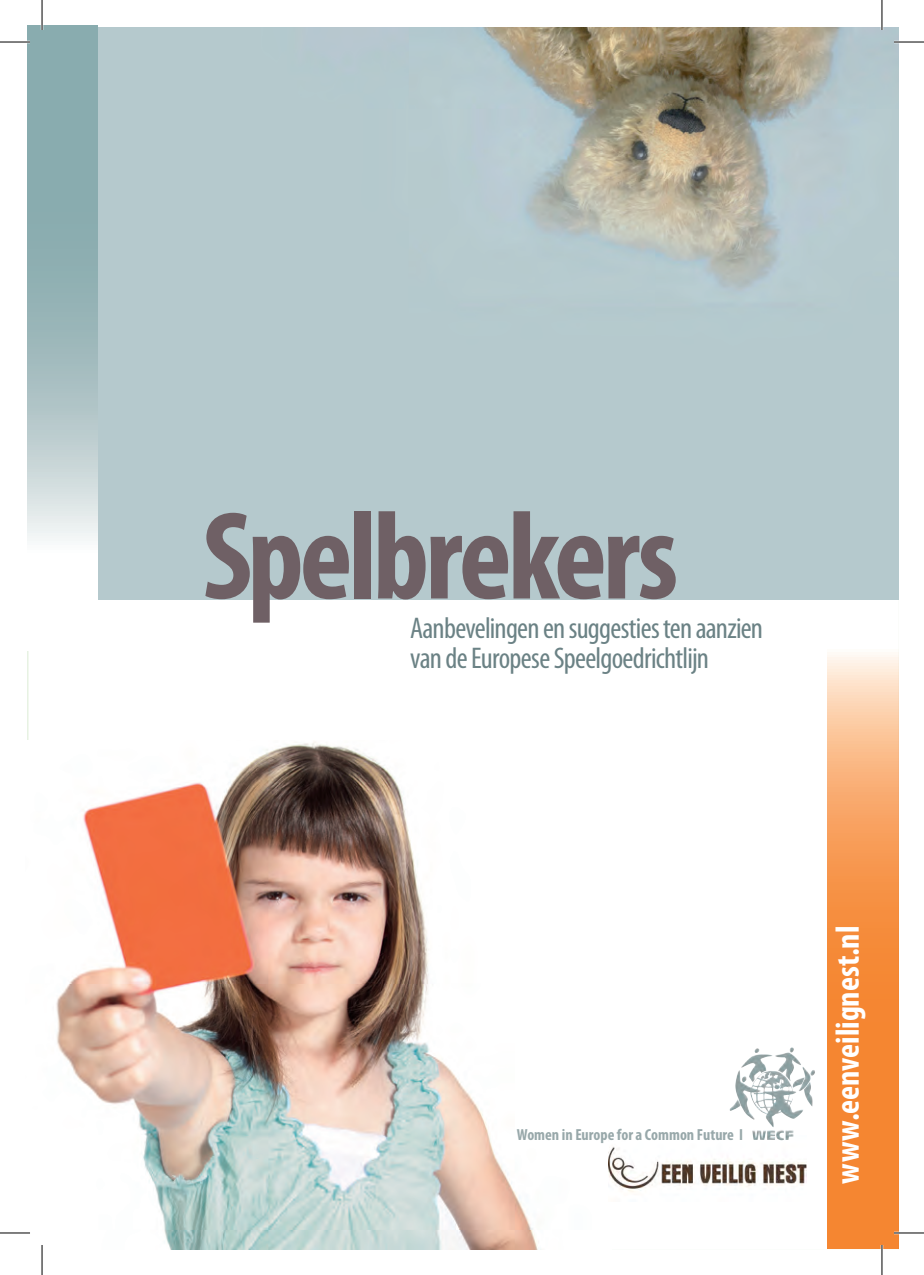
<style>
.page{position:relative;width:924px;height:1275px;background:#fff}
.page>*{position:absolute;margin:0;border:0;box-sizing:border-box;transform-origin:0 0}
.Fließtext{font:700 condensed 126px "Myriad Pro";letter-spacing:-.03em;color:#6f6065}
.t1{font:700 condensed 33.4px "Myriad Pro";color:#fff}
.Fließtext-2{font:condensed 30px/30px "Myriad Pro";letter-spacing:-.025em;color:#6b8285}
.t2{font:700 condensed 16px "Myriad Pro";color:#6b8285}
</style>
<div class="page">
<img style="left:97px;top:27px;width:801px;height:572px">
<img style="left:56px;top:741px;width:485px;height:509px">
<svg style="left:28px;top:25px;width:69px;height:516px;background:#a1bbbe"></svg>
<svg style="left:826px;top:516px;width:72px;height:732px;background:#f0a971"></svg>
<img style="left:608px;top:1135px;width:198px;height:57px">
<img style="left:740px;top:1047px;width:64px;height:43px">
<hr style="left:0;top:41px;width:30px;height:2px;background:#fff">
<hr style="left:893px;top:41px;width:30px;height:2px;background:#fff">
<hr style="left:893px;top:1231px;width:30px;height:3px;background:#fff">
<hr style="left:41px;top:0;width:2px;height:30px;background:#fff">
<hr style="left:880px;top:0;width:2px;height:30px;background:#fff">
<hr style="left:880px;top:1245px;width:2px;height:30px;background:#fff">
<hr style="left:0;top:42px;width:30px;height:1px;background:#000">
<hr style="left:893px;top:42px;width:30px;height:1px;background:#000">
<hr style="left:0;top:1232px;width:30px;height:1px;background:#000">
<hr style="left:893px;top:1232px;width:30px;height:1px;background:#000">
<hr style="left:42px;top:0;width:1px;height:30px;background:#000">
<hr style="left:42px;top:1245px;width:1px;height:30px;background:#000">
<hr style="left:881px;top:0;width:1px;height:30px;background:#000">
<hr style="left:881px;top:1245px;width:1px;height:30px;background:#000">
<p class="Fließtext" style="left:202px;top:478px;width:477px">Spelbrekers</p>
<p class="Fließtext-2" style="left:410px;top:613px;width:354px">Aanbevelingen en suggesties ten aanzien van de Europese Speelgoedrichtlijn</p>
<p class="t2" style="left:516px;top:1125px;width:228px">Women in Europe for a Common Future I</p>
<p class="t1" style="left:826px;top:1183px;width:259px;rotate:-90deg">www.eenveilignest.nl</p>
</div>
